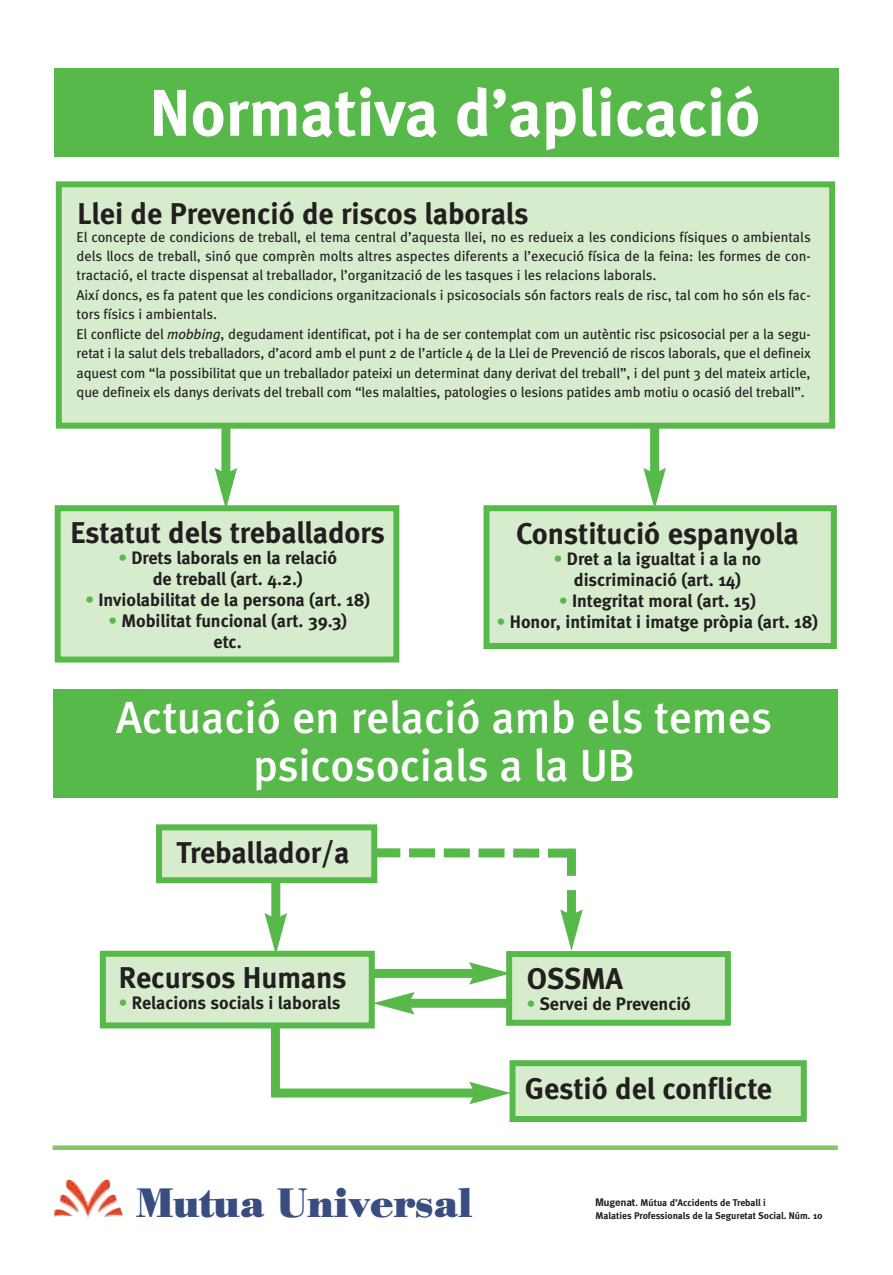
<style>
.page{position:relative;width:893px;height:1275px;background:#fff}
.page>*{position:absolute;margin:0;border:0;box-sizing:border-box;transform-origin:0 0}
.t1{font:700 66px "Meta";color:#fff}
.t2{font:500 45px/48px "Meta";color:#fff;text-align:center}
.t3{font:700 40.5px "Bodoni BE";color:#3a4d80}
.t4{font:700 30px "Meta";letter-spacing:-.005em;color:#231f20}
.t5{font:700 18px/21px "Meta";color:#231f20;text-align:center}
.t6{font:14.25px/19.5px "Meta";letter-spacing:-.01em;color:#231f20}
.t7{font:700 9.75px "Meta";color:#231f20}
.s1{font-style:italic}
.s2{color:#57b949}
.s3{font-family:"News Gothic"}
</style>
<div class="page">
<div style="left:650px;top:426px;width:9px;height:50px;background:#57b949"></div>
<svg style="left:643px;top:468px;width:23px;height:37px"></svg>
<div style="left:221px;top:428px;width:9px;height:48px;background:#57b949"></div>
<svg style="left:215px;top:468px;width:22px;height:37px"></svg>
<svg style="left:400px;top:848px;width:140px;height:10px"></svg>
<div style="left:373px;top:848px;width:27px;height:9px;background:#57b949"></div>
<div style="left:548px;top:849px;width:27px;height:9px;background:#57b949"></div>
<div style="left:271px;top:876px;width:9px;height:45px;background:#57b949"></div>
<svg style="left:264px;top:913px;width:23px;height:38px"></svg>
<div style="left:159px;top:827px;width:215px;height:53px;background:#d7ebcd"></div>
<div style="left:156px;top:824px;width:221px;height:59px;border:6px solid #57b949"></div>
<div style="left:271px;top:1025px;width:9px;height:72px;background:#57b949"></div>
<div style="left:53px;top:689px;width:784px;height:109px;background:#57b949"></div>
<div style="left:373px;top:969px;width:104px;height:9px;background:#57b949"></div>
<svg style="left:469px;top:962px;width:37px;height:23px"></svg>
<div style="left:406px;top:999px;width:104px;height:9px;background:#57b949"></div>
<svg style="left:375px;top:992px;width:39px;height:23px"></svg>
<div style="left:271px;top:1089px;width:206px;height:9px;background:#57b949"></div>
<svg style="left:469px;top:1082px;width:40px;height:22px"></svg>
<svg style="left:560px;top:909px;width:22px;height:42px"></svg>
<div style="left:567px;top:849px;width:9px;height:27px;background:#57b949"></div>
<div style="left:567px;top:890px;width:9px;height:27px;background:#57b949"></div>
<div style="left:59px;top:184px;width:773px;height:242px;background:#d7ebcd"></div>
<div style="left:56px;top:181px;width:779px;height:248px;border:6px solid #57b949"></div>
<div style="left:58px;top:508px;width:338px;height:152px;background:#d7ebcd"></div>
<div style="left:55px;top:505px;width:344px;height:158px;border:6px solid #57b949"></div>
<div style="left:103px;top:954px;width:269px;height:71px;background:#d7ebcd"></div>
<div style="left:100px;top:951px;width:275px;height:77px;border:6px solid #57b949"></div>
<img style="left:54px;top:1179px;width:69px;height:39px">
<div style="left:54px;top:68px;width:785px;height:89px;background:#57b949"></div>
<div style="left:53px;top:1145px;width:784px;height:5px;background:#84c665"></div>
<div style="left:486px;top:508px;width:347px;height:138px;background:#d7ebcd"></div>
<div style="left:483px;top:505px;width:353px;height:144px;border:6px solid #57b949"></div>
<div style="left:512px;top:1063px;width:291px;height:56px;background:#d7ebcd"></div>
<div style="left:509px;top:1060px;width:297px;height:62px;border:6px solid #57b949"></div>
<div style="left:509px;top:954px;width:218px;height:69px;background:#d7ebcd"></div>
<div style="left:506px;top:951px;width:224px;height:75px;border:6px solid #57b949"></div>
<h1 class="t1" style="left:149px;top:90px;width:612px">Normativa d’aplicació</h1>
<h3 class="t4" style="left:77px;top:203px;width:452px">Llei de Prevenció de riscos laborals</h3>
<p class="t6" style="left:77px;top:228px;width:735px">El concepte de condicions de treball, el tema central d’aquesta llei, no es redueix a les condicions físiques o ambientals dels llocs de treball, sinó que comprèn molts altres aspectes diferents a l’execució física de la feina: les formes de con&shy;tractació, el tracte dispensat al treballador, l’organització de les tasques i les relacions laborals.<br>Així doncs, es fa patent que les condicions organitzacionals i psicosocials són factors reals de risc, tal com ho són els fac&shy;tors físics i ambientals.<br>El conflicte del <span class="s1">mobbing</span>, degudament identificat, pot i ha de ser contemplat com un autèntic risc psicosocial per a la segu&shy;retat i la salut dels treballadors, d’acord amb el punt 2 de l’article 4 de la Llei de Prevenció de riscos laborals, que el defineix aquest com “la possibilitat que un treballador pateixi un determinat dany derivat del treball”, i del punt 3 del mateix article, que defineix els danys derivats del treball com “les malalties, patologies o lesions patides amb motiu o ocasió del treball”.</p>
<h3 class="t4" style="left:70px;top:522px;width:316px">Estatut dels treballadors</h3>
<p class="t5" style="left:118px;top:549px;width:220px"><span class="s2">•</span> Drets laborals en la relació de treball (art. 4.2.)</p>
<p class="t5" style="left:85px;top:591px;width:286px"><span class="s2">•</span> Inviolabilitat de la persona (art. 18)</p>
<p class="t5" style="left:108px;top:612px;width:240px"><span class="s2">•</span> Mobilitat funcional (art. 39.3) etc.</p>
<h3 class="t4" style="left:516px;top:523px;width:284px">Constitució espanyola</h3>
<p class="t5" style="left:554px;top:550px;width:209px"><span class="s2">•</span> Dret a la igualtat i a la no discriminació (art. 14)</p>
<p class="t5" style="left:559px;top:592px;width:198px"><span class="s2">•</span> Integritat moral (art. 15)</p>
<p class="t5" style="left:497px;top:613px;width:323px"><span class="s2">•</span> Honor, intimitat i imatge pròpia (art. 18)</p>
<h2 class="t2" style="left:116px;top:698px;width:657px">Actuació en relació amb els temes psicosocials a la UB</h2>
<h3 class="t4" style="left:177px;top:842px;width:174px">Treballador/a</h3>
<h3 class="t4" style="left:119px;top:967px;width:229px">Recursos Humans</h3>
<p class="t5" style="left:119px;top:994px;width:223px"><span class="s2">•</span> Relacions socials i laborals</p>
<h3 class="t3" style="left:136px;top:1187px;width:338px">Mutua Universal</h3>
<h3 class="t4" style="left:527px;top:968px;width:98px">OSSMA</h3>
<p class="t5" style="left:527px;top:995px;width:166px"><span class="s2">•</span> Servei de Prevenció</p>
<h3 class="t4" style="left:524px;top:1078px;width:249px">Gestió del conflicte</h3>
<p class="t7" style="left:595px;top:1200px;width:172px"><span class="s3">Mugenat.</span> Mútua d’Accidents de Treball i</p>
<p class="t7" style="left:595px;top:1213px;width:228px">Malaties Professionals de la Seguretat Social. Núm. 10</p>
</div>
